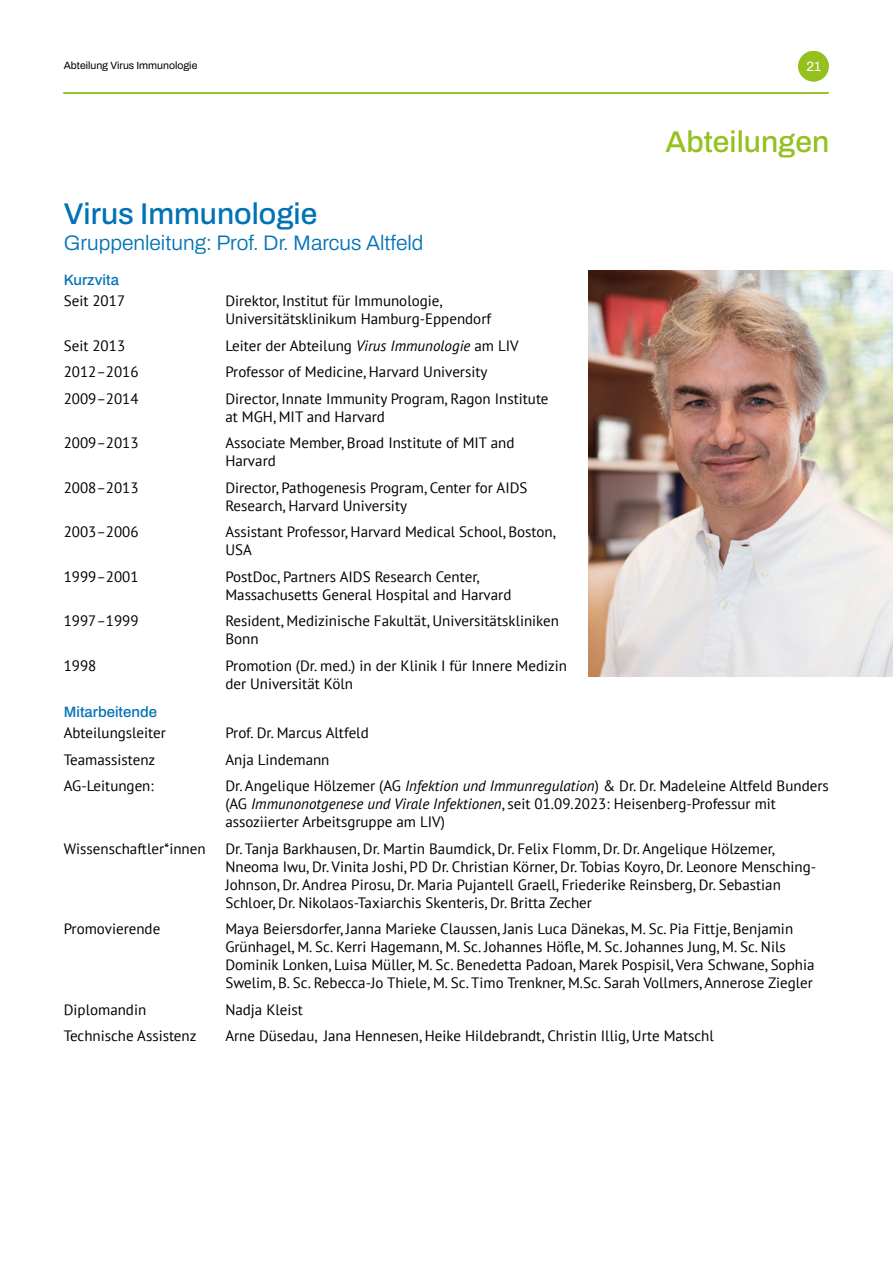
<style>
.page{position:relative;width:893px;height:1263px;background:#fff}
.page>*{position:absolute;margin:0;border:0;box-sizing:border-box;transform-origin:0 0}
.H3_-_Abteilung{font:500 30px "Archivo";color:#0072b6}
.H2_-_Unterkapitel{font:500 30px "Archivo";color:#95c11f}
.Abteilung_Subline{font:300 21px "Archivo";color:#0072b6}
.Abteilungen_-_Einzug_Blau{font:15px/18px "PT Sans";color:#000}
.Abteilungen_-_Einzug{font:15px/18px "PT Sans";color:#000}
.Zwischenüberschrift_Grundlinienversatz{font:500 15px "Archivo";color:#0072b6}
.t1{font:13.5px "Archivo";color:#fff}
.Kolumnentitel{font:10.5px "Archivo";color:#000}
.s1{font-style:italic}
</style>
<div class="page">
<div style="left:798px;top:51px;width:31px;height:30px;background:#95c11f;border-radius:50%"></div>
<hr style="left:63px;top:92px;width:766px;height:2px;background:#95c11f">
<img style="left:588px;top:270px;width:305px;height:406px">
<p class="Kolumnentitel" style="left:64px;top:58px;width:135px">Abteilung Virus Immunologie</p>
<p class="t1" style="left:806px;top:56px;width:16px">21</p>
<p class="H2_-_Unterkapitel" style="left:666px;top:120px;width:165px">Abteilungen</p>
<p class="H3_-_Abteilung" style="left:64px;top:192px;width:255px">Virus Immunologie</p>
<p class="Abteilung_Subline" style="left:64px;top:227px;width:361px">Gruppenleitung: Prof. Dr. Marcus Altfeld</p>
<p class="Zwischenüberschrift_Grundlinienversatz" style="left:64px;top:269px;width:57px">Kurzvita</p>
<p class="Abteilungen_-_Einzug" style="left:64px;top:291px;width:63px">Seit 2017</p>
<p class="Abteilungen_-_Einzug" style="left:225px;top:291px;width:267px">Direktor, Institut für Immunologie,<br>Universitätsklinikum Hamburg-Eppendorf</p>
<p class="Abteilungen_-_Einzug" style="left:64px;top:336px;width:63px">Seit 2013</p>
<p class="Abteilungen_-_Einzug" style="left:225px;top:336px;width:295px">Leiter der Abteilung <span class="s1">Virus Immunologie</span> am LIV</p>
<p class="Abteilungen_-_Einzug" style="left:64px;top:362px;width:76px">2012<span class="s1">–</span>2016</p>
<p class="Abteilungen_-_Einzug" style="left:225px;top:362px;width:264px">Professor of Medicine, Harvard University</p>
<p class="Abteilungen_-_Einzug" style="left:64px;top:389px;width:76px">2009<span class="s1">–</span>2014</p>
<p class="Abteilungen_-_Einzug" style="left:225px;top:389px;width:325px">Director, Innate Immunity Program, Ragon Institute at MGH, MIT and Harvard</p>
<p class="Abteilungen_-_Einzug" style="left:64px;top:433px;width:76px">2009<span class="s1">–</span>2013</p>
<p class="Abteilungen_-_Einzug" style="left:225px;top:433px;width:291px">Associate Member, Broad Institute of MIT and<br>Harvard</p>
<p class="Abteilungen_-_Einzug" style="left:64px;top:478px;width:76px">2008<span class="s1">–</span>2013</p>
<p class="Abteilungen_-_Einzug" style="left:225px;top:478px;width:304px">Director, Pathogenesis Program, Center for AIDS<br>Research, Harvard University</p>
<p class="Abteilungen_-_Einzug" style="left:64px;top:522px;width:76px">2003<span class="s1">–</span>2006</p>
<p class="Abteilungen_-_Einzug" style="left:225px;top:522px;width:332px">Assistant Professor, Harvard Medical School, Boston,<br>USA</p>
<p class="Abteilungen_-_Einzug" style="left:64px;top:567px;width:76px">1999<span class="s1">–</span>2001</p>
<p class="Abteilungen_-_Einzug" style="left:225px;top:567px;width:288px">PostDoc, Partners AIDS Research Center,<br>Massachusetts General Hospital and Harvard</p>
<p class="Abteilungen_-_Einzug" style="left:64px;top:611px;width:76px">1997<span class="s1">–</span>1999</p>
<p class="Abteilungen_-_Einzug" style="left:225px;top:611px;width:335px">Resident, Medizinische Fakultät, Universitätskliniken<br>Bonn</p>
<p class="Abteilungen_-_Einzug" style="left:64px;top:656px;width:34px">1998</p>
<p class="Abteilungen_-_Einzug" style="left:225px;top:656px;width:343px">Promotion (Dr. med.) in der Klinik I für Innere Medizin der Universität Köln</p>
<p class="Zwischenüberschrift_Grundlinienversatz" style="left:64px;top:701px;width:95px">Mitarbeitende</p>
<p class="Abteilungen_-_Einzug_Blau" style="left:64px;top:723px;width:104px">Abteilungsleiter</p>
<p class="Abteilungen_-_Einzug_Blau" style="left:225px;top:723px;width:145px">Prof. Dr. Marcus Altfeld</p>
<p class="Abteilungen_-_Einzug_Blau" style="left:64px;top:750px;width:93px">Teamassistenz</p>
<p class="Abteilungen_-_Einzug_Blau" style="left:225px;top:750px;width:106px">Anja Lindemann</p>
<p class="Abteilungen_-_Einzug_Blau" style="left:64px;top:776px;width:92px">AG-Leitungen:</p>
<p class="Abteilungen_-_Einzug_Blau" style="left:225px;top:776px;width:605px">Dr. Angelique Hölzemer (AG <span class="s1">Infektion und Immunregulation</span>) &amp; Dr. Dr. Madeleine Altfeld Bunders (AG <span class="s1">Immunonotgenese und Virale Infektionen</span>, seit 01.09.2023: Heisenberg-Professur mit assoziierter Arbeitsgruppe am LIV)</p>
<p class="Abteilungen_-_Einzug_Blau" style="left:64px;top:839px;width:143px">Wissenschaftler*innen</p>
<p class="Abteilungen_-_Einzug_Blau" style="left:225px;top:839px;width:592px">Dr. Tanja Barkhausen, Dr. Martin Baumdick, Dr. Felix Flomm, Dr. Dr. Angelique Hölzemer, Nneoma Iwu, Dr. Vinita Joshi, PD Dr. Christian Körner, Dr. Tobias Koyro, Dr. Leonore Mensching-Johnson, Dr. Andrea Pirosu, Dr. Maria Pujantell Graell, Friederike Reinsberg, Dr. Sebastian Schloer, Dr. Nikolaos-Taxiarchis Skenteris, Dr. Britta Zecher</p>
<p class="Abteilungen_-_Einzug_Blau" style="left:64px;top:919px;width:98px">Promovierende</p>
<p class="Abteilungen_-_Einzug_Blau" style="left:225px;top:919px;width:591px">Maya Beiersdorfer, Janna Marieke Claussen, Janis Luca Dänekas, M. Sc. Pia Fittje, Benjamin Grünhagel, M. Sc. Kerri Hagemann, M. Sc. Johannes Höfle, M. Sc. Johannes Jung, M. Sc. Nils Dominik Lonken, Luisa Müller, M. Sc. Benedetta Padoan, Marek Pospisil, Vera Schwane, Sophia Swelim, B. Sc. Rebecca-Jo Thiele, M. Sc. Timo Trenkner, M.Sc. Sarah Vollmers, Annerose Ziegler</p>
<p class="Abteilungen_-_Einzug_Blau" style="left:64px;top:1000px;width:84px">Diplomandin</p>
<p class="Abteilungen_-_Einzug_Blau" style="left:225px;top:1000px;width:79px">Nadja Kleist</p>
<p class="Abteilungen_-_Einzug_Blau" style="left:64px;top:1026px;width:134px">Technische Assistenz</p>
<p class="Abteilungen_-_Einzug_Blau" style="left:225px;top:1026px;width:490px">Arne Düsedau, Jana Hennesen, Heike Hildebrandt, Christin Illig, Urte Matschl</p>
</div>
